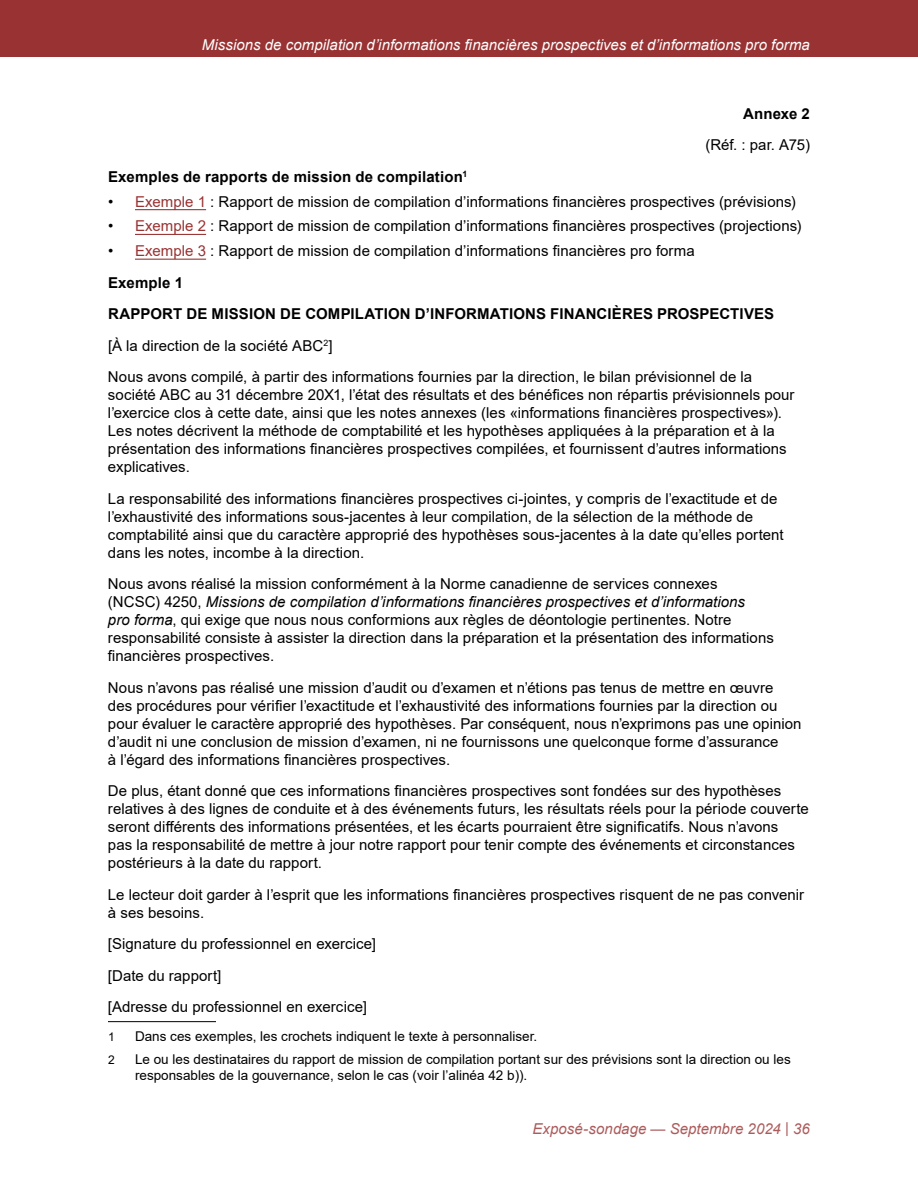
<style>
.page{position:relative;width:918px;height:1188px;background:#fff}
.page>*{position:absolute;margin:0;border:0;box-sizing:border-box;transform-origin:0 0}
.t1{font:15px/18px "Arial";letter-spacing:.005em;color:#000}
.t2{font:700 15px "Arial";letter-spacing:.01em;color:#000}
.t3{font:italic 15px "Arial";color:#fff}
.t4{font:italic 15px "Arial";color:#ad5c5c}
.t5{font:13.5px/16.2px "Arial";color:#000}
.t6{font:12px "Arial";color:#000}
.s1{color:#933}
.s2{font-style:italic}
</style>
<div class="page">
<div style="left:0;top:0;width:918px;height:57px;background:#933"></div>
<hr style="left:135px;top:209px;width:71px;height:1px;background:#933">
<hr style="left:135px;top:234px;width:71px;height:1px;background:#933">
<hr style="left:135px;top:259px;width:71px;height:1px;background:#933">
<hr style="left:108px;top:1021px;width:108px;height:1px;background:#000">
<p class="t3" style="left:202px;top:35px;width:610px">Missions de compilation d’informations financières prospectives et d’informations pro forma</p>
<p class="t2" style="left:743px;top:103px;width:68px">Annexe 2</p>
<p class="t1" style="left:706px;top:136px;width:106px">(Réf. : par. A75)</p>
<h2 class="t2" style="left:108px;top:166px;width:361px">Exemples de rapports de mission de compilation<sup>1</sup></h2>
<p class="t1" style="left:108px;top:192px;width:689px">• <span class="s1">Exemple 1</span> : Rapport de mission de compilation d’informations financières prospectives (prévisions)</p>
<p class="t1" style="left:108px;top:217px;width:695px">• <span class="s1">Exemple 2</span> : Rapport de mission de compilation d’informations financières prospectives (projections)</p>
<p class="t1" style="left:108px;top:242px;width:588px">• <span class="s1">Exemple 3</span> : Rapport de mission de compilation d’informations financières pro forma</p>
<h3 class="t2" style="left:108px;top:272px;width:77px">Exemple 1</h3>
<h4 class="t2" style="left:108px;top:303px;width:668px">RAPPORT DE MISSION DE COMPILATION D’INFORMATIONS FINANCIÈRES PROSPECTIVES</h4>
<p class="t1" style="left:108px;top:336px;width:226px">[À la direction de la société ABC<sup>2</sup>]</p>
<p class="t1" style="left:108px;top:368px;width:688px">Nous avons compilé, à partir des informations fournies par la direction, le bilan prévisionnel de la société ABC au 31 décembre 20X1, l’état des résultats et des bénéfices non répartis prévisionnels pour l’exercice clos à cette date, ainsi que les notes annexes (les «informations financières prospectives»).<br>Les notes décrivent la méthode de comptabilité et les hypothèses appliquées à la préparation et à la présentation des informations financières prospectives compilées, et fournissent d’autres informations explicatives.</p>
<p class="t1" style="left:108px;top:489px;width:677px">La responsabilité des informations financières prospectives ci-jointes, y compris de l’exactitude et de l’exhaustivité des informations sous-jacentes à leur compilation, de la sélection de la méthode de comptabilité ainsi que du caractère approprié des hypothèses sous-jacentes à la date qu’elles portent dans les notes, incombe à la direction.</p>
<p class="t1" style="left:108px;top:575px;width:667px">Nous avons réalisé la mission conformément à la Norme canadienne de services connexes<br>(NCSC) 4250, <span class="s2">Missions de compilation d’informations financières prospectives et d’informations<br>pro forma</span>, qui exige que nous nous conformions aux règles de déontologie pertinentes. Notre responsabilité consiste à assister la direction dans la préparation et la présentation des informations financières prospectives.</p>
<p class="t1" style="left:108px;top:678px;width:695px">Nous n’avons pas réalisé une mission d’audit ou d’examen et n’étions pas tenus de mettre en œuvre<br>des procédures pour vérifier l’exactitude et l’exhaustivité des informations fournies par la direction ou pour évaluer le caractère approprié des hypothèses. Par conséquent, nous n’exprimons pas une opinion d’audit ni une conclusion de mission d’examen, ni ne fournissons une quelconque forme d’assurance<br>à l’égard des informations financières prospectives.</p>
<p class="t1" style="left:108px;top:782px;width:702px">De plus, étant donné que ces informations financières prospectives sont fondées sur des hypothèses relatives à des lignes de conduite et à des événements futurs, les résultats réels pour la période couverte seront différents des informations présentées, et les écarts pourraient être significatifs. Nous n’avons<br>pas la responsabilité de mettre à jour notre rapport pour tenir compte des événements et circonstances postérieurs à la date du rapport.</p>
<p class="t1" style="left:108px;top:885px;width:698px">Le lecteur doit garder à l’esprit que les informations financières prospectives risquent de ne pas convenir à ses besoins.</p>
<p class="t1" style="left:108px;top:935px;width:270px">[Signature du professionnel en exercice]</p>
<p class="t1" style="left:108px;top:966px;width:115px">[Date du rapport]</p>
<p class="t1" style="left:108px;top:998px;width:260px">[Adresse du professionnel en exercice]</p>
<h2 class="t6" style="left:108px;top:1028px;width:8px">1</h2>
<h2 class="t5" style="left:135px;top:1028px;width:404px">Dans ces exemples, les crochets indiquent le texte à personnaliser.</h2>
<p class="t6" style="left:108px;top:1051px;width:8px">2</p>
<p class="t5" style="left:135px;top:1051px;width:657px">Le ou les destinataires du rapport de mission de compilation portant sur des prévisions sont la direction ou les responsables de la gouvernance, selon le cas (voir l’alinéa 42 b)).</p>
<p class="t4" style="left:532px;top:1119px;width:279px">Exposé-sondage — Septembre 2024 | 36</p>
</div>
